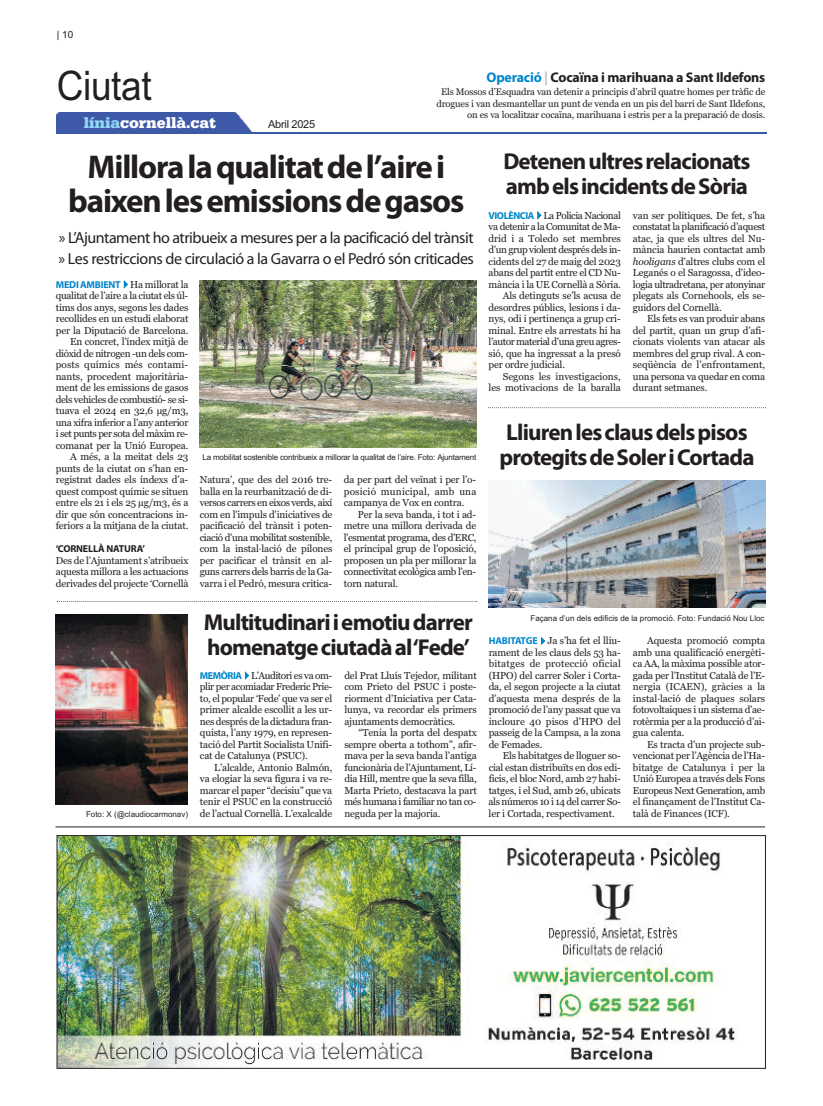
<style>
.page{position:relative;width:823px;height:1106px;background:#fff}
.page>*{position:absolute;margin:0;border:0;box-sizing:border-box;transform-origin:0 0}
.t1{font:40.7px "Arial";letter-spacing:-.01em;color:#231f20;scale:.91 1}
.t2{font:700 33px/34.5px "Myriad Pro";letter-spacing:-.035em;color:#231f20;text-align:center}
.t3{font:700 23px/25px "Myriad Pro";letter-spacing:-.035em;color:#231f20}
.t4{font:16px/21px "Myriad Pro";letter-spacing:-.03em;color:#231f20}
.t5{font:900 16px "Serifa";color:#fff}
.t6{font:700 14px "Myriad Pro";letter-spacing:-.015em;color:#231f20}
.t7{font:11px "Arial";letter-spacing:-.025em;color:#231f20}
.t8{font:10px/11.5px "Georgia";letter-spacing:-.015em;color:#231f20;text-align:justify}
.t9{font:10px "Georgia";letter-spacing:-.045em;color:#231f20}
.t10{font:10px "Georgia";letter-spacing:-.04em;color:#231f20}
.t11{font:700 10px "Myriad Pro";letter-spacing:-.015em;color:#231f20}
.t12{font:10px "Arial";color:#231f20}
.t13{font:9.5px/11.4px "Georgia";letter-spacing:-.015em;color:#231f20;text-align:right}
.t14{font:8px "Arial";color:#231f20}
.t15{font:8px "Arial";letter-spacing:-.02em;color:#231f20}
.s1{color:#91d8f7}
.s2{color:#0085cb}
.s3{color:#bcbdc0}
.s4{font-family:"Myriad Pro";font-weight:700;color:#0085cb}
.s5{font-style:italic}
</style>
<div class="page">
<div style="left:57px;top:112px;width:195px;height:20px;background:#3d59a7"></div>
<hr style="left:57px;top:132px;width:708px;height:2px;background:#3a59a7">
<hr style="left:55px;top:826px;width:709px;height:1px;background:#231f20">
<img style="left:58px;top:837px;width:678px;height:229px">
<div style="left:56px;top:835px;width:709px;height:233px;border:1px solid #231f20"></div>
<svg style="left:488px;top:407px;width:277px;height:1px"></svg>
<img style="left:488px;top:481px;width:276px;height:127px">
<svg style="left:57px;top:601px;width:420px;height:1px"></svg>
<img style="left:56px;top:615px;width:132px;height:189px">
<img style="left:199px;top:280px;width:277px;height:167px">
<p class="t12" style="left:57px;top:29px;width:18px">| 10</p>
<h1 class="t1" style="left:57px;top:62px;width:106px">Ciutat</h1>
<h3 class="t5" style="left:84px;top:113px;width:134px"><span class="s1">línia</span>cornellà.cat</h3>
<p class="t7" style="left:268px;top:118px;width:49px">Abril 2025</p>
<h3 class="t6" style="left:486px;top:72px;width:280px"><span class="s2">Operació</span> <span class="s3">|</span> Cocaïna i marihuana a Sant Ildefons</h3>
<p class="t13" style="left:436px;top:86px;width:330px">Els Mossos d’Esquadra van detenir a principis d’abril quatre homes per tràfic de drogues i van desmantellar un punt de venda en un pis del barri de Sant Ildefons, on es va localitzar cocaïna, marihuana i estris per a la preparació de dosis.</p>
<h2 class="t2" style="left:68px;top:152px;width:397px">Milloralaqualitatdel’airei baixenlesemissionsdegasos</h2>
<h3 class="t4" style="left:59px;top:228px;width:416px">» L’Ajuntament ho atribueix a mesures per a la pacificació del trànsit » Les restriccions de circulació a la Gavarra o el Pedró són criticades</h3>
<p class="t8" style="left:56px;top:278px;width:134px;text-align:right"><span class="s4">MEDI AMBIENT</span><span class="s2">✔</span>Ha millorat la qualitat de l’aire a la ciutat els úl&shy;tims dos anys, segons les dades recollides en un estudi elaborat per la Diputació de Barcelona.<br>En concret, l’índex mitjà de diòxid de nitrogen -un dels com&shy;posts químics més contami&shy;nants, procedent majoritària&shy;ment de les emissions de gasos dels vehicles de combustió- se si&shy;tuava el 2024 en 32,6 µg/m3, una xifra inferior a l’any anterior i set punts per sota del màxim re&shy;comanat per la Unió Europea.<br>A més, a la meitat dels 23 punts de la ciutat on s’han en&shy;registrat dades els índexs d’a&shy;quest compost químic se situen entre els 21 i els 25 µg/m3, és a dir que són concentracions in&shy;feriors a la mitjana de la ciutat.</p>
<p class="t11" style="left:56px;top:545px;width:91px">‘CORNELLÀ NATURA’</p>
<p class="t8" style="left:56px;top:554px;width:134px">Des de l’Ajuntament s’atribueix aquesta millora a les actuacions derivades del projecte ‘Cornellà</p>
<p class="t14" style="left:86px;top:809px;width:103px">Foto: X (@claudiocarmonav)</p>
<p class="t15" style="left:202px;top:453px;width:275px">La mobilitat sostenible contribueix a millorar la qualitat de l’aire. Foto: Ajuntament</p>
<p class="t8" style="left:200px;top:474px;width:134px">Natura’, que des del 2016 tre&shy;balla en la reurbanització de di&shy;versos carrers en eixos verds, així com en l’impuls d’iniciatives de pacificació del trànsit i poten&shy;ciació d’una mobilitat sostenible, com la instal·lació de pilones per pacificar el trànsit en al&shy;guns carrers dels barris de la Ga&shy;varra i el Pedró, mesura critica-</p>
<p class="t8" style="left:343px;top:474px;width:134px">da per part del veïnat i per l’o&shy;posició municipal, amb una campanya de Vox en contra.</p>
<p class="t8" style="left:343px;top:508px;width:134px;text-indent:14px">Per la seva banda, i tot i ad&shy;metre una millora derivada de l’esmentat programa, des d’ERC, el principal grup de l’oposició, proposen un pla per millorar la connectivitat ecològica amb l’en&shy;torn natural.</p>
<h3 class="t3" style="left:204px;top:612px;width:270px">Multitudinariiemotiudarrer homenatgeciutadàal‘Fede’</h3>
<p class="t8" style="left:200px;top:669px;width:134px"><span class="s4">MEMÒRIA</span><span class="s2">✔</span>L’Auditori es va om&shy;plir per acomiadar Frederic Prie&shy;to, el popular ‘Fede’ que va ser el primer alcalde escollit a les ur&shy;nes després de la dictadura fran&shy;quista, l’any 1979, en represen&shy;tació del Partit Socialista Unifi&shy;cat de Catalunya (PSUC).</p>
<p class="t8" style="left:200px;top:761px;width:134px;text-indent:14px">L’alcalde, Antonio Balmón, va elogiar la seva figura i va re&shy;marcar el paper “decisiu” que va tenir el PSUC en la construcció de l’actual Cornellà. L’exalcalde</p>
<p class="t8" style="left:344px;top:669px;width:134px">del Prat Lluís Tejedor, militant com Prieto del PSUC i poste&shy;riorment d’Iniciativa per Cata&shy;lunya, va recordar els primers ajuntaments democràtics.</p>
<p class="t8" style="left:344px;top:727px;width:134px;text-indent:14px">“Tenia la porta del despatx sempre oberta a tothom”, afir&shy;mava per la seva banda l’antiga funcionària de l’Ajuntament, Lí&shy;dia Hill, mentre que la seva filla, Marta Prieto, destacava la part més humana i familiar no tan co&shy;neguda per la majoria.</p>
<h3 class="t3" style="left:503px;top:150px;width:248px">Detenenultresrelacionats ambelsincidentsdeSòria</h3>
<p class="t10" style="left:488px;top:209px;width:134px"><span class="s4">VIOLÈNCIA</span><span class="s2">✔</span>La Policia Nacional</p>
<p class="t10" style="left:488px;top:221px;width:134px">va detenir a la Comunitat de Ma-</p>
<p class="t8" style="left:488px;top:232px;width:134px">drid i a Toledo set membres</p>
<p class="t9" style="left:488px;top:244px;width:134px">d’un grup violent després dels in-</p>
<p class="t8" style="left:488px;top:255px;width:134px">cidents del 27 de maig del 2023</p>
<p class="t8" style="left:488px;top:267px;width:134px">abans del partit entre el CD Nu-</p>
<p class="t8" style="left:488px;top:278px;width:134px">mància i la UE Cornellà a Sòria.</p>
<p class="t8" style="left:502px;top:290px;width:120px">Als detinguts se’ls acusa de</p>
<p class="t8" style="left:488px;top:301px;width:134px">desordres públics, lesions i da-</p>
<p class="t8" style="left:488px;top:313px;width:134px">nys, odi i pertinença a grup cri-</p>
<p class="t8" style="left:488px;top:324px;width:134px">minal. Entre els arrestats hi ha</p>
<p class="t9" style="left:488px;top:336px;width:134px">l’autor material d’una greu agres-</p>
<p class="t8" style="left:488px;top:347px;width:134px">sió, que ha ingressat a la presó</p>
<p class="t8" style="left:488px;top:359px;width:78px">per ordre judicial.</p>
<p class="t8" style="left:502px;top:370px;width:120px">Segons les investigacions,</p>
<p class="t8" style="left:488px;top:382px;width:134px">les motivacions de la baralla</p>
<p class="t8" style="left:632px;top:209px;width:134px">van ser polítiques. De fet, s’ha constatat la planificació d’aquest atac, ja que els ultres del Nu&shy;mància haurien contactat amb <span class="s5">hooligans</span> d’altres clubs com el Leganés o el Saragossa, d’ideo&shy;logia ultradretana, per atonyinar plegats als Cornehools, els se&shy;guidors del Cornellà.</p>
<p class="t8" style="left:632px;top:313px;width:134px;text-indent:14px">Els fets es van produir abans del partit, quan un grup d’afi&shy;cionats violents van atacar als membres del grup rival. A con&shy;seqüència de l’enfrontament, una persona va quedar en coma durant setmanes.</p>
<h3 class="t3" style="left:499px;top:421px;width:256px">Lliurenlesclausdelspisos protegitsdeSoleriCortada</h3>
<p class="t14" style="left:530px;top:614px;width:235px">Façana d’un dels edificis de la promoció. Foto: Fundació Nou Lloc</p>
<p class="t8" style="left:488px;top:635px;width:134px"><span class="s4">HABITATGE</span><span class="s2">✔</span>Ja s’ha fet el lliu&shy;rament de les claus dels 53 ha&shy;bitatges de protecció oficial (HPO) del carrer Soler i Corta&shy;da, el segon projecte a la ciutat d’aquesta mena després de la promoció de l’any passat que va incloure 40 pisos d’HPO del passeig de la Campsa, a la zona de Femades.</p>
<p class="t8" style="left:488px;top:750px;width:134px;text-indent:14px">Els habitatges de lloguer so&shy;cial estan distribuïts en dos edi&shy;ficis, el bloc Nord, amb 27 habi&shy;tatges, i el Sud, amb 26, ubicats als números 10 i 14 del carrer So&shy;ler i Cortada, respectivament.</p>
<p class="t8" style="left:632px;top:635px;width:134px;text-indent:14px">Aquesta promoció compta amb una qualificació energèti&shy;ca AA, la màxima possible ator&shy;gada per l’Institut Català de l’E&shy;nergia (ICAEN), gràcies a la instal·lació de plaques solars fotovoltaiques i un sistema d’ae&shy;rotèrmia per a la producció d’ai&shy;gua calenta.</p>
<p class="t8" style="left:632px;top:738px;width:134px;text-indent:14px">Es tracta d’un projecte sub&shy;vencionat per l’Agència de l’Ha&shy;bitatge de Catalunya i per la Unió Europea a través dels Fons Europeus Next Generation, amb el finançament de l’Institut Ca&shy;talà de Finances (ICF).</p>
</div>
